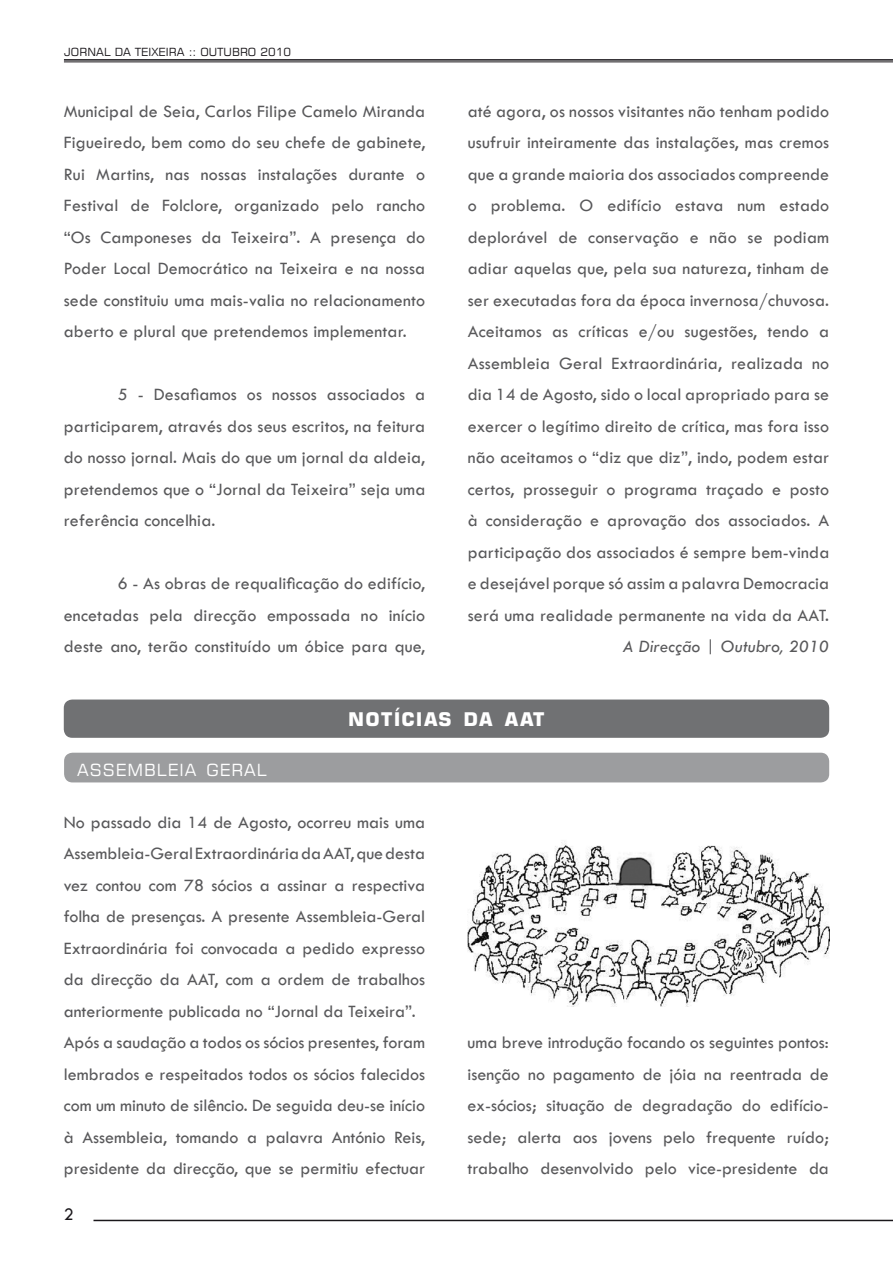
<style>
.page{position:relative;width:893px;height:1263px;background:#fff}
.page>*{position:absolute;margin:0;border:0;box-sizing:border-box;transform-origin:0 0}
.t1{font:700 18.9px "Square 721 BT";letter-spacing:.055em;color:#fff}
.t2{font:18px/31.5px "Tw Cen";color:#58585a;text-align:justify}
.t3{font:italic 18px "Tw Cen";letter-spacing:.01em;color:#58585a}
.t4{font:18px "Tw Cen";color:#1a171b}
.t5{font:16.8px "Square 721 BT";color:#fff}
.t6{font:11.25px "Square 721 BT";letter-spacing:.01em;color:#1a171b}
</style>
<div class="page">
<hr style="left:93px;top:1220px;width:800px;height:1px;background:#1a171b">
<hr style="left:64px;top:59px;width:829px;height:2px;background:#1a171b">
<hr style="left:64px;top:62px;width:829px;height:1px;background:#1a171b">
<div style="left:64px;top:699px;width:765px;height:39px;background:#707173;border-radius:9px"></div>
<div style="left:64px;top:753px;width:765px;height:29px;background:#9c9d9f;border-radius:9px"></div>
<img style="left:468px;top:841px;width:361px;height:165px">
<p class="t6" style="left:64px;top:44px;width:228px">JORNAL DA TEIXEIRA :: OUTUBRO 2010</p>
<p class="t2" style="left:64px;top:95px;width:363px">Municipal de Seia, Carlos Filipe Camelo Miranda Figueiredo, bem como do seu chefe de gabinete, Rui Martins, nas nossas instalações durante o Festival de Folclore, organizado pelo rancho “Os Camponeses da Teixeira”. A presença do Poder Local Democrático na Teixeira e na nossa sede constituiu uma mais-valia no relacionamento aberto e plural que pretendemos implementar.</p>
<p class="t2" style="left:64px;top:379px;width:363px;text-indent:54px">5 - Desafiamos os nossos associados a participarem, através dos seus escritos, na feitura do nosso jornal. Mais do que um jornal da aldeia, pretendemos que o “Jornal da Teixeira” seja uma referência concelhia.</p>
<p class="t2" style="left:64px;top:568px;width:363px;text-indent:54px">6 - As obras de requalificação do edifício, encetadas pela direcção empossada no início deste ano, terão constituído um óbice para que,</p>
<p class="t2" style="left:468px;top:95px;width:363px">até agora, os nossos visitantes não tenham podido usufruir inteiramente das instalações, mas cremos que a grande maioria dos associados compreende o problema. O edifício estava num estado deplorável de conservação e não se podiam adiar aquelas que, pela sua natureza, tinham de ser executadas fora da época invernosa/chuvosa.<br>Aceitamos as críticas e/ou sugestões, tendo a Assembleia Geral Extraordinária, realizada no dia 14 de Agosto, sido o local apropriado para se exercer o legítimo direito de crítica, mas fora isso não aceitamos o “diz que diz”, indo, podem estar certos, prosseguir o programa traçado e posto à consideração e aprovação dos associados. A participação dos associados é sempre bem-vinda e desejável porque só assim a palavra Democracia será uma realidade permanente na vida da AAT.</p>
<p class="t3" style="left:623px;top:636px;width:208px">A Direcção | Outubro, 2010</p>
<p class="t5" style="left:77px;top:759px;width:51px">ASSEMBLEIA</p>
<p class="t5" style="left:206px;top:759px;width:26px">GERAL</p>
<p class="t1" style="left:348px;top:708px;width:198px">NOTÍCIAS DA AAT</p>
<p class="t2" style="left:64px;top:806px;width:363px;text-align:left">No passado dia 14 de Agosto, ocorreu mais uma Assembleia-Geral Extraordinária da AAT, que desta vez contou com 78 sócios a assinar a respectiva folha de presenças. A presente Assembleia-Geral Extraordinária foi convocada a pedido expresso da direcção da AAT, com a ordem de trabalhos anteriormente publicada no “Jornal da Teixeira”.<br>Após a saudação a todos os sócios presentes, foram lembrados e respeitados todos os sócios falecidos com um minuto de silêncio. De seguida deu-se início à Assembleia, tomando a palavra António Reis, presidente da direcção, que se permitiu efectuar</p>
<p class="t4" style="left:64px;top:1204px;width:11px">2</p>
<p class="t2" style="left:468px;top:1027px;width:363px">uma breve introdução focando os seguintes pontos: isenção no pagamento de jóia na reentrada de ex-sócios; situação de degradação do edifício&shy;sede; alerta aos jovens pelo frequente ruído; trabalho desenvolvido pelo vice-presidente da</p>
</div>
